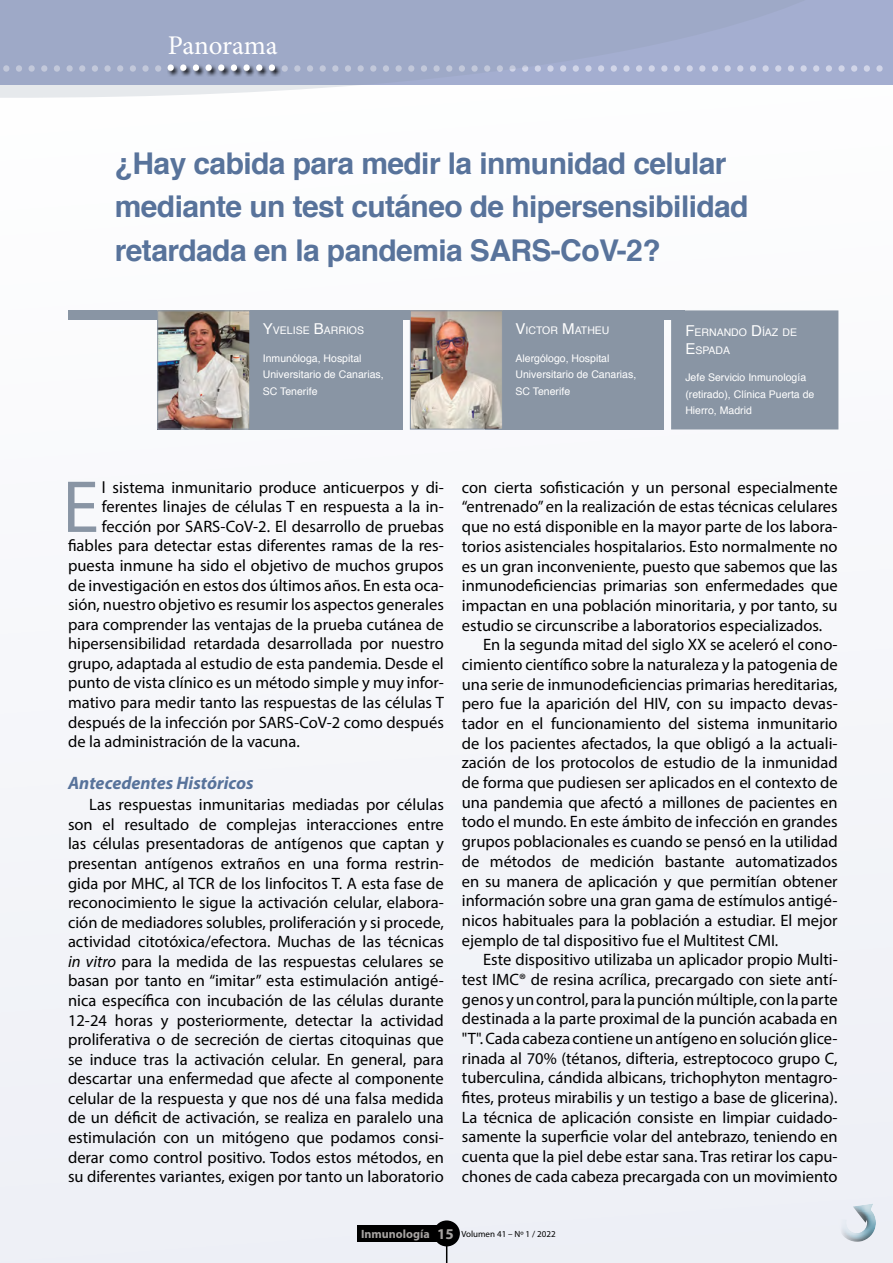
<style>
.page{position:relative;width:893px;height:1263px;background:#fff}
.page>*{position:absolute;margin:0;border:0;box-sizing:border-box;transform-origin:0 0}
.t1{font:74.4px "Myriad Pro";color:#8995a4}
.t2{font:55.5px "Minion Pro";color:#d1d5e8}
.t3{font:700 30px/43.5px "Helvetica";letter-spacing:-.02em;color:#58739b}
.t4{font:27px "Minion Pro";letter-spacing:-.01em;color:#fff}
.t5{font:italic 700 18px "Myriad Pro";color:#58739b}
.t6{font:16.5px/19.5px "Myriad Pro";color:#000;text-align:justify}
.t7{font:10.5px/16.5px "Helvetica";color:#fff}
.t8{font:9px "Myriad Pro";color:#000}
.s1{color:#fff}
.s2{font-size:15px}
.s3{font-style:italic}
.s4{font-weight:700;font-size:12px;color:#a7a4a2}
.s5{font-weight:700;font-size:15px;color:#a7a4a2}
</style>
<div class="page">
<div style="left:0;top:310px;width:893px;height:953px;background:#f3f5f9"></div>
<div style="left:357px;top:1225px;width:81px;height:17px;background:#000"></div>
<div style="left:433px;top:1220px;width:27px;height:26px;background:#000;border-radius:50%"></div>
<svg style="left:446px;top:1246px;width:1px;height:17px"></svg>
<div style="left:0;top:0;width:893px;height:85px;background:#9ea9c7"></div>
<svg style="left:0;top:64px;width:357px;height:34px"></svg>
<div style="left:167px;top:64px;width:114px;height:13px;background:#000;opacity:.82"></div>
<div style="left:829px;top:1194px;width:58px;height:44px;background:#edeff6"></div>
<div style="left:827px;top:1199px;width:55px;height:52px;background:#000;opacity:.75"></div>
<div style="left:68px;top:310px;width:617px;height:10px;background:#8995a4"></div>
<div style="left:485px;top:310px;width:178px;height:119px;background:#8995a4"></div>
<img style="left:412px;top:312px;width:89px;height:115px">
<div style="left:410px;top:310px;width:93px;height:119px;border:1px solid #8995a4"></div>
<div style="left:672px;top:311px;width:166px;height:118px;background:#8995a4"></div>
<div style="left:671px;top:310px;width:167px;height:119px;border:2px solid #8995a4"></div>
<div style="left:232px;top:310px;width:170px;height:119px;background:#8995a4"></div>
<img style="left:159px;top:312px;width:89px;height:115px">
<div style="left:157px;top:310px;width:93px;height:119px;border:1px solid #8995a4"></div>
<h3 class="t4" style="left:168px;top:27px;width:111px">Panorama</h3>
<h2 class="t2" style="left:0;top:16px;width:887px">.............<span class="s1">.........</span>................................................</h2>
<h3 class="t3" style="left:115px;top:144px;width:635px">¿Hay cabida para medir la inmunidad celular mediante un test cutáneo de hipersensibilidad retardada en la pandemia SARS-CoV-2?</h3>
<p class="t7" style="left:263px;top:323px;width:103px"><span class="s2">Y</span>VELISE <span class="s2">B</span>ARRIOS</p>
<p class="t7" style="left:263px;top:351px;width:122px">Inmunóloga, Hospital<br>Universitario de Canarias,<br>SC Tenerife</p>
<p class="t7" style="left:515px;top:323px;width:95px"><span class="s2">V</span>ICTOR <span class="s2">M</span>ATHEU</p>
<p class="t7" style="left:515px;top:351px;width:122px">Alergólogo, Hospital<br>Universitario de Canarias,<br>SC Tenerife</p>
<p class="t7" style="left:685px;top:324px;width:113px;line-height:18px"><span class="s2">F</span>ERNANDO <span class="s2">D</span>ÍAZ DE<br><span class="s2">E</span>SPADA</p>
<p class="t7" style="left:685px;top:370px;width:130px">Jefe Servicio Inmunología (retirado), Clínica Puerta de<br>Hierro, Madrid</p>
<h1 class="t1" style="left:62px;top:461px;width:38px">E</h1>
<p class="t6" style="left:102px;top:477px;width:343px">l sistema inmunitario produce anticuerpos y di-</p>
<p class="t6" style="left:102px;top:497px;width:343px">ferentes linajes de células T en respuesta a la in-</p>
<p class="t6" style="left:102px;top:516px;width:343px">fección por SARS-CoV-2. El desarrollo de pruebas</p>
<p class="t6" style="left:68px;top:536px;width:377px">fiables para detectar estas diferentes ramas de la res-</p>
<p class="t6" style="left:68px;top:555px;width:377px">puesta inmune ha sido el objetivo de muchos grupos</p>
<p class="t6" style="left:68px;top:575px;width:377px">de investigación en estos dos últimos años. En esta oca-</p>
<p class="t6" style="left:68px;top:595px;width:377px">sión, nuestro objetivo es resumir los aspectos generales</p>
<p class="t6" style="left:68px;top:614px;width:377px">para comprender las ventajas de la prueba cutánea de</p>
<p class="t6" style="left:68px;top:634px;width:377px">hipersensibilidad retardada desarrollada por nuestro</p>
<p class="t6" style="left:68px;top:653px;width:377px">grupo, adaptada al estudio de esta pandemia. Desde el</p>
<p class="t6" style="left:68px;top:673px;width:377px">punto de vista clínico es un método simple y muy infor-</p>
<p class="t6" style="left:68px;top:692px;width:377px">mativo para medir tanto las respuestas de las células T</p>
<p class="t6" style="left:68px;top:712px;width:377px">después de la infección por SARS-CoV-2 como después</p>
<p class="t6" style="left:68px;top:732px;width:233px">de la administración de la vacuna.</p>
<p class="t5" style="left:68px;top:771px;width:187px">Antecedentes Históricos</p>
<p class="t6" style="left:68px;top:795px;width:377px;text-indent:21px">Las respuestas inmunitarias mediadas por células son el resultado de complejas interacciones entre las células presentadoras de antígenos que captan y presentan antígenos extraños en una forma restrin&shy;gida por MHC, al TCR de los linfocitos T. A esta fase de reconocimiento le sigue la activación celular, elabora&shy;ción de mediadores solubles, proliferación y si procede, actividad citotóxica/efectora. Muchas de las técnicas <span class="s3">in vitro</span> para la medida de las respuestas celulares se basan por tanto en “imitar” esta estimulación antigé&shy;nica específica con incubación de las células durante 12-24 horas y posteriormente, detectar la actividad proliferativa o de secreción de ciertas citoquinas que se induce tras la activación celular. En general, para descartar una enfermedad que afecte al componente celular de la respuesta y que nos dé una falsa medida de un déficit de activación, se realiza en paralelo una estimulación con un mitógeno que podamos consi&shy;derar como control positivo. Todos estos métodos, en su diferentes variantes, exigen por tanto un laboratorio</p>
<p class="t6" style="left:462px;top:477px;width:377px">con cierta sofisticación y un personal especialmente</p>
<p class="t6" style="left:462px;top:497px;width:377px">“entrenado” en la realización de estas técnicas celulares</p>
<p class="t6" style="left:462px;top:517px;width:377px">que no está disponible en la mayor parte de los labora-</p>
<p class="t6" style="left:462px;top:536px;width:377px">torios asistenciales hospitalarios. Esto normalmente no</p>
<p class="t6" style="left:462px;top:556px;width:377px">es un gran inconveniente, puesto que sabemos que las</p>
<p class="t6" style="left:462px;top:576px;width:377px">inmunodeficiencias primarias son enfermedades que</p>
<p class="t6" style="left:462px;top:595px;width:377px">impactan en una población minoritaria, y por tanto, su</p>
<p class="t6" style="left:462px;top:615px;width:362px">estudio se circunscribe a laboratorios especializados.</p>
<p class="t6" style="left:483px;top:635px;width:356px">En la segunda mitad del siglo XX se aceleró el cono-</p>
<p class="t6" style="left:462px;top:654px;width:377px">cimiento científico sobre la naturaleza y la patogenia de</p>
<p class="t6" style="left:462px;top:674px;width:377px">una serie de inmunodeficiencias primarias hereditarias,</p>
<p class="t6" style="left:462px;top:694px;width:377px">pero fue la aparición del HIV, con su impacto devas-</p>
<p class="t6" style="left:462px;top:713px;width:377px">tador en el funcionamiento del sistema inmunitario</p>
<p class="t6" style="left:462px;top:733px;width:377px">de los pacientes afectados, la que obligó a la actuali-</p>
<p class="t6" style="left:462px;top:753px;width:377px">zación de los protocolos de estudio de la inmunidad</p>
<p class="t6" style="left:462px;top:772px;width:377px">de forma que pudiesen ser aplicados en el contexto de</p>
<p class="t6" style="left:462px;top:792px;width:377px">una pandemia que afectó a millones de pacientes en</p>
<p class="t6" style="left:462px;top:812px;width:377px">todo el mundo. En este ámbito de infección en grandes</p>
<p class="t6" style="left:462px;top:832px;width:377px">grupos poblacionales es cuando se pensó en la utilidad</p>
<p class="t6" style="left:462px;top:851px;width:377px">de métodos de medición bastante automatizados</p>
<p class="t6" style="left:462px;top:871px;width:377px">en su manera de aplicación y que permitían obtener</p>
<p class="t6" style="left:462px;top:891px;width:377px">información sobre una gran gama de estímulos antigé-</p>
<p class="t6" style="left:462px;top:910px;width:377px">nicos habituales para la población a estudiar. El mejor</p>
<p class="t6" style="left:462px;top:930px;width:318px">ejemplo de tal dispositivo fue el Multitest CMI.</p>
<p class="t6" style="left:483px;top:950px;width:356px">Este dispositivo utilizaba un aplicador propio Multi-</p>
<p class="t6" style="left:462px;top:969px;width:377px">test IMC® de resina acrílica, precargado con siete antí-</p>
<p class="t6" style="left:462px;top:989px;width:377px">genos y un control, para la punción múltiple, con la parte</p>
<p class="t6" style="left:462px;top:1009px;width:377px">destinada a la parte proximal de la punción acabada en</p>
<p class="t6" style="left:462px;top:1028px;width:377px">"T". Cada cabeza contiene un antígeno en solución glice-</p>
<p class="t6" style="left:462px;top:1048px;width:377px">rinada al 70% (tétanos, difteria, estreptococo grupo C,</p>
<p class="t6" style="left:462px;top:1068px;width:377px">tuberculina, cándida albicans, trichophyton mentagro-</p>
<p class="t6" style="left:462px;top:1087px;width:377px">fites, proteus mirabilis y un testigo a base de glicerina).</p>
<p class="t6" style="left:462px;top:1107px;width:377px">La técnica de aplicación consiste en limpiar cuidado-</p>
<p class="t6" style="left:462px;top:1127px;width:377px">samente la superficie volar del antebrazo, teniendo en</p>
<p class="t6" style="left:462px;top:1146px;width:377px">cuenta que la piel debe estar sana. Tras retirar los capu-</p>
<p class="t6" style="left:462px;top:1166px;width:377px">chones de cada cabeza precargada con un movimiento</p>
<p class="t8" style="left:361px;top:1228px;width:196px"><span class="s4">Inmunología</span> <span class="s5">15</span> Volumen 41 – Nº 1 / 2022</p>
</div>
